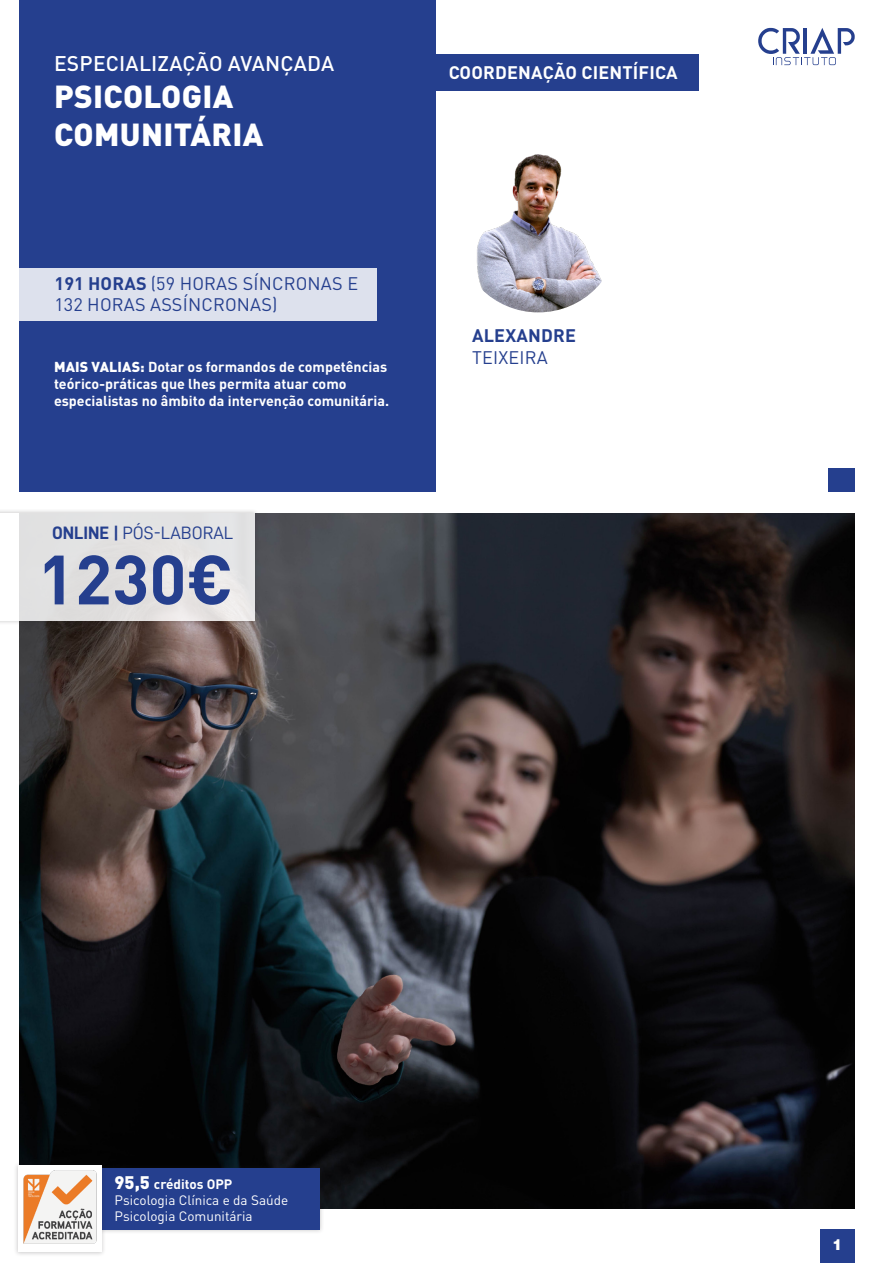
<style>
.page{position:relative;width:893px;height:1263px;background:#fff}
.page>*{position:absolute;margin:0;border:0;box-sizing:border-box;transform-origin:0 0}
.t1{font:700 68.55px "DIN Pro";color:#253f8e}
.t2{font:900 31.5px/37.8px "DIN Pro";letter-spacing:.01em;color:#fff}
.t3{font:500 21px "DIN Pro";letter-spacing:.01em;color:#fff}
.t4{font:18px/21.6px "DIN Pro";letter-spacing:.01em;color:#253f8e}
.t5{font:700 18px "DIN Pro";letter-spacing:.01em;color:#fff}
.t6{font:18px "D DIN";color:#253f8e}
.t7{font:700 18px "DIN Pro";letter-spacing:.01em;color:#253f8e}
.t8{font:900 15px "Helvetica LT Std";color:#fff}
.t9{font:700 14.25px/17.1px "DIN Pro";color:#fff}
.t10{font:13.5px "DIN Pro";color:#fff}
.t11{font:700 13.5px "DIN Pro";color:#fff}
.s1{font-weight:700}
.s2{font-weight:900}
.s3{font-family:"D DIN Bold"}
.s4{font-weight:900;font-size:18px}
</style>
<div class="page">
<div style="left:820px;top:1229px;width:35px;height:34px;background:#253f8e"></div>
<div style="left:424px;top:54px;width:275px;height:37px;background:#253f8e"></div>
<div style="left:19px;top:0;width:417px;height:492px;background:#253f8e"></div>
<img style="left:19px;top:513px;width:836px;height:696px">
<div style="left:0;top:268px;width:376px;height:52px;background:#dde1ed"></div>
<div style="left:0;top:509px;width:259px;height:116px;background:#231f20;opacity:.28"></div>
<svg style="left:0;top:513px;width:254px;height:108px;background:#e5e4e4"></svg>
<img style="left:457px;top:150px;width:162px;height:162px;border-radius:81px">
<div style="left:829px;top:468px;width:26px;height:24px;background:#253f8e"></div>
<svg style="left:758px;top:28px;width:97px;height:37px"></svg>
<div style="left:96px;top:1163px;width:228px;height:71px;background:#231f20;opacity:.24"></div>
<div style="left:101px;top:1168px;width:219px;height:61px;background:#253f8e"></div>
<div style="left:13px;top:1161px;width:93px;height:96px;background:#231f20;opacity:.24"></div>
<img style="left:18px;top:1165px;width:84px;height:87px">
<p class="t3" style="left:54px;top:49px;width:282px">ESPECIALIZAÇÃO AVANÇADA</p>
<p class="t2" style="left:54px;top:77px;width:211px">PSICOLOGIA<br>COMUNITÁRIA</p>
<p class="t4" style="left:55px;top:272px;width:305px"><span class="s1">191 HORAS</span> (59 HORAS SÍNCRONAS E<br>132 HORAS ASSÍNCRONAS)</p>
<p class="t9" style="left:54px;top:358px;width:337px"><span class="s2">MAIS VALIAS:</span> Dotar os formandos de competências teórico-práticas que lhes permita atuar como especialistas no âmbito da intervenção comunitária.</p>
<p class="t6" style="left:52px;top:523px;width:183px"><span class="s3">ONLINE |</span> PÓS-LABORAL</p>
<p class="t1" style="left:38px;top:533px;width:197px">1230€</p>
<p class="t5" style="left:449px;top:60px;width:230px">COORDENAÇÃO CIENTÍFICA</p>
<p class="t7" style="left:472px;top:323px;width:105px">ALEXANDRE</p>
<p class="t4" style="left:472px;top:346px;width:77px">TEIXEIRA</p>
<p class="t11" style="left:115px;top:1175px;width:119px"><span class="s4">95,5</span> créditos OPP</p>
<p class="t10" style="left:115px;top:1191px;width:175px">Psicologia Clínica e da Saúde</p>
<p class="t10" style="left:115px;top:1207px;width:140px">Psicologia Comunitária</p>
<p class="t8" style="left:832px;top:1235px;width:12px">1</p>
</div>
